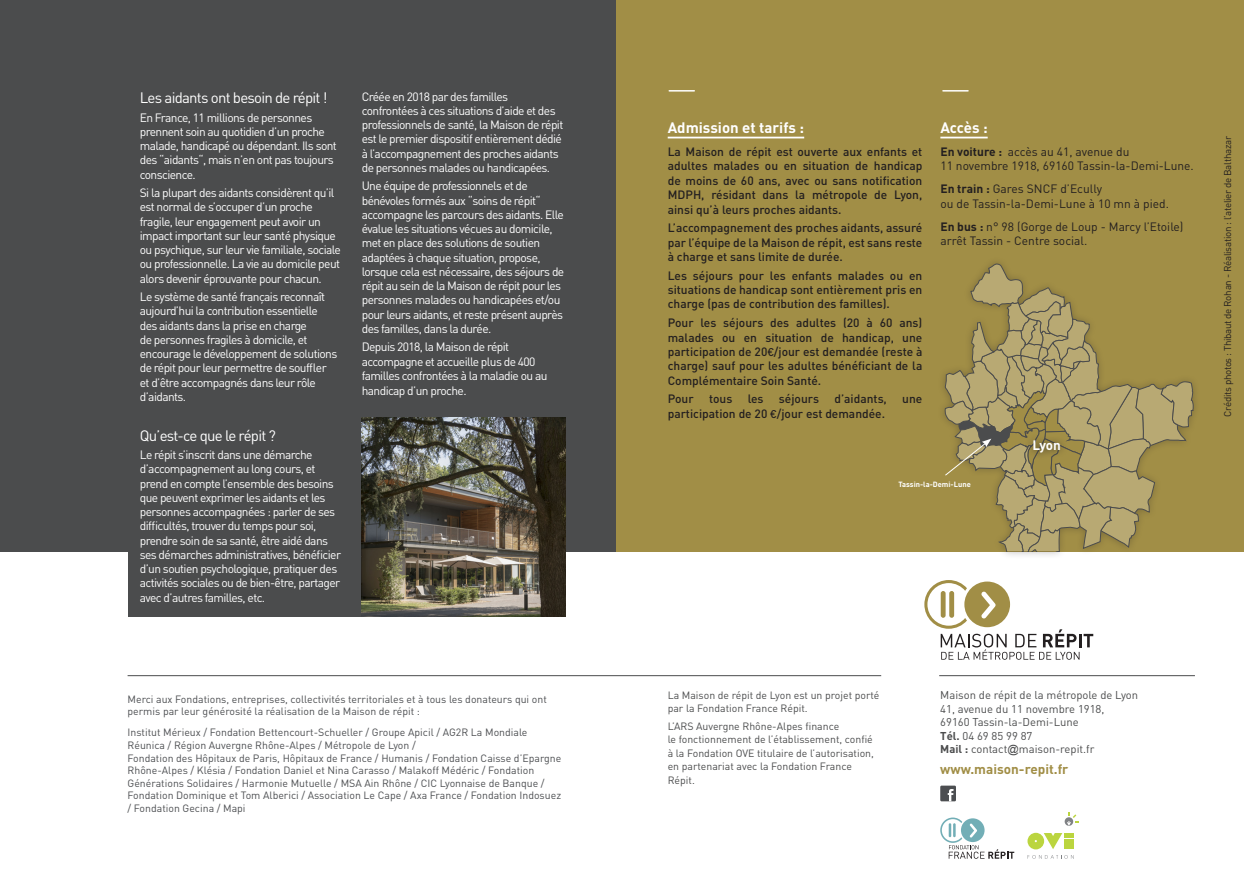
<style>
.page{position:relative;width:1244px;height:893px;background:#fff}
.page>*{position:absolute;margin:0;border:0;box-sizing:border-box;transform-origin:0 0}
.t1{font:15px "DIN";letter-spacing:-.05em;color:#fff}
.t2{font:700 15px "DIN";color:#fff}
.t3{font:700 13.5px "DIN";color:#a18e46}
.t4{font:700 13.5px "DIN";color:#fff}
.t5{font:12px/14.2px "DIN";letter-spacing:-.05em;color:#fff}
.t6{font:500 12px/14.4px "DIN";color:#231f20;text-align:justify}
.t7{font:12px/14.4px "DIN";color:#231f20}
.t8{font:11.25px/13.5px "DIN";color:#4b4c4d}
.t9{font:10.5px/12.6px "DIN";color:#4c4e51}
.t10{font:10.5px/13.5px "DIN";color:#4b4c4d}
.t11{font:9.75px "DIN";letter-spacing:-.03em;color:#231f20}
.t12{font:700 7.5px "DIN";color:#fff}
.s1{font-family:"Acumin Pro"}
.s2{font-weight:700}
.s3{font-family:"Arial"}
</style>
<div class="page">
<div style="left:0;top:0;width:617px;height:551px;background:#4b4c4d"></div>
<div style="left:128px;top:418px;width:250px;height:199px;background:#4b4c4d"></div>
<div style="left:617px;top:0;width:627px;height:551px;background:#a18e46"></div>
<hr style="left:668px;top:137px;width:136px;height:1px;background:#fff">
<hr style="left:940px;top:137px;width:47px;height:1px;background:#fff">
<hr style="left:669px;top:90px;width:25px;height:2px;background:#fff">
<hr style="left:943px;top:90px;width:25px;height:2px;background:#fff">
<hr style="left:939px;top:675px;width:256px;height:1px;background:#4b4c4d">
<hr style="left:128px;top:675px;width:753px;height:1px;background:#4b4c4d">
<svg style="left:924px;top:580px;width:169px;height:80px"></svg>
<div style="left:937px;top:256px;width:264px;height:304px;background:#231f20;opacity:.3"></div>
<div style="left:940px;top:786px;width:16px;height:15px;background:#4c4e51"></div>
<svg style="left:947px;top:789px;width:6px;height:12px"></svg>
<svg style="left:940px;top:817px;width:74px;height:42px"></svg>
<hr style="left:1064px;top:845px;width:10px;height:4px;background:#bbd53f">
<div style="left:1064px;top:833px;width:10px;height:5px;background:#bbd53f"></div>
<hr style="left:1064px;top:839px;width:10px;height:4px;background:#bbd53f">
<svg style="left:1027px;top:833px;width:35px;height:16px"></svg>
<svg style="left:1064px;top:817px;width:9px;height:9px"></svg>
<svg style="left:1067px;top:812px;width:11px;height:14px"></svg>
<svg style="left:1027px;top:855px;width:47px;height:4px"></svg>
<img style="left:362px;top:418px;width:204px;height:199px">
<svg style="left:944px;top:264px;width:249px;height:291px"></svg>
<p class="t1" style="left:140px;top:88px;width:189px">Les aidants ont besoin de répit !</p>
<p class="t5" style="left:140px;top:110px;width:199px">En France, 11 millions de personnes prennent soin au quotidien d’un proche malade, handicapé ou dépendant. Ils sont des “aidants“, mais n’en ont pas toujours conscience.</p>
<p class="t5" style="left:140px;top:185px;width:203px">Si la plupart des aidants considèrent qu’il est normal de s’occuper d’un proche fragile, leur engagement peut avoir un impact important sur leur santé physique ou psychique, sur leur vie familiale, sociale ou professionnelle. La vie au domicile peut alors devenir éprouvante pour chacun.</p>
<p class="t5" style="left:140px;top:289px;width:199px">Le système de santé français reconnaît aujourd’hui la contribution essentielle des aidants dans la prise en charge<br>de personnes fragiles à domicile, et encourage le développement de solutions de répit pour leur permettre de souffler et d’être accompagnés dans leur rôle d’aidants.</p>
<p class="t1" style="left:140px;top:426px;width:138px">Qu’est-ce que le répit ?</p>
<p class="t5" style="left:140px;top:447px;width:203px">Le répit s’inscrit dans une démarche d’accompagnement au long cours, et prend en compte l’ensemble des besoins que peuvent exprimer les aidants et les personnes accompagnées : parler de ses difficultés, trouver du temps pour soi, prendre soin de sa santé, être aidé dans ses démarches administratives, bénéficier d’un soutien psychologique, pratiquer des activités sociales ou de bien-être, partager avec d’autres familles, etc.</p>
<p class="t5" style="left:362px;top:89px;width:203px">Créée en 2018 par des familles confrontées à ces situations d’aide et des professionnels de santé, la Maison de répit est le premier dispositif entièrement dédié à l’accompagnement des proches aidants de personnes malades ou handicapées.</p>
<p class="t5" style="left:362px;top:179px;width:204px">Une équipe de professionnels et de bénévoles formés aux “soins de répit“ accompagne les parcours des aidants. Elle évalue les situations vécues au domicile, met en place des solutions de soutien adaptées à chaque situation, propose, lorsque cela est nécessaire, des séjours de répit au sein de la Maison de répit pour les personnes malades ou handicapées et/ou pour leurs aidants, et reste présent auprès des familles, dans la durée.</p>
<p class="t5" style="left:362px;top:340px;width:187px">Depuis 2018, la Maison de répit accompagne et accueille plus de 400 familles confrontées à la maladie ou au handicap d’un proche.</p>
<p class="t9" style="left:128px;top:692px;width:421px">Merci aux Fondations, entreprises, collectivités territoriales et à tous les donateurs qui ont permis par leur générosité la réalisation de la Maison de répit :</p>
<p class="t9" style="left:128px;top:726px;width:435px">Institut Mérieux / Fondation Bettencourt-Schueller / Groupe Apicil / AG2R La Mondiale Réunica / Région Auvergne Rhône-Alpes / Métropole de Lyon /<br>Fondation des Hôpitaux de Paris, Hôpitaux de France / Humanis / Fondation Caisse d’Epargne Rhône-Alpes / Klésia / Fondation Daniel et Nina Carasso / Malakoff Médéric / Fondation Générations Solidaires / Harmonie Mutuelle / MSA Ain Rhône / CIC Lyonnaise de Banque / Fondation Dominique et Tom Alberici / Association Le Cape / Axa France / Fondation Indosuez / Fondation Gecina / Mapi</p>
<p class="t2" style="left:668px;top:118px;width:138px">Admission et tarifs :</p>
<p class="t6" style="left:668px;top:144px;width:256px">La Maison de répit est ouverte aux enfants et adultes malades ou en situation de handicap de moins de 60 ans, avec ou sans notification MDPH, résidant dans la métropole de Lyon, ainsi qu’à leurs proches aidants.</p>
<p class="t6" style="left:668px;top:220px;width:256px">L’accompagnement des proches aidants, assuré par l’équipe de la Maison de répit, est sans reste à charge et sans limite de durée.</p>
<p class="t6" style="left:668px;top:268px;width:256px">Les séjours pour les enfants malades ou en situations de handicap sont entièrement pris en charge (pas de contribution des familles).</p>
<p class="t6" style="left:668px;top:315px;width:256px">Pour les séjours des adultes (20 à 60 ans) malades ou en situation de handicap, une participation de 20<span class="s1">€</span>/jour est demandée (reste à charge) sauf pour les adultes bénéficiant de la Complémentaire Soin Santé.</p>
<p class="t6" style="left:668px;top:391px;width:27px">Pour</p>
<p class="t6" style="left:709px;top:391px;width:25px">tous</p>
<p class="t6" style="left:748px;top:391px;width:17px">les</p>
<p class="t6" style="left:779px;top:391px;width:42px">séjours</p>
<p class="t6" style="left:834px;top:391px;width:54px">d’aidants,</p>
<p class="t6" style="left:902px;top:391px;width:22px">une</p>
<p class="t6" style="left:668px;top:406px;width:219px">participation de 20 <span class="s1">€</span>/jour est demandée.</p>
<p class="t2" style="left:940px;top:118px;width:49px">Accès :</p>
<p class="t7" style="left:940px;top:144px;width:191px"><span class="s2">En voiture :</span> accès au 41, avenue du</p>
<p class="t7" style="left:940px;top:159px;width:255px">11 novembre 1918, 69160 Tassin-la-Demi-Lune.</p>
<p class="t7" style="left:940px;top:182px;width:163px"><span class="s2">En train :</span> Gares SNCF d’Ecully</p>
<p class="t7" style="left:940px;top:196px;width:230px">ou de Tassin-la-Demi-Lune à 10 mn à pied.</p>
<p class="t7" style="left:940px;top:219px;width:245px"><span class="s2">En bus :</span> n° 98 (Gorge de Loup - Marcy l’Etoile) arrêt Tassin - Centre social.</p>
<p class="t4" style="left:1032px;top:436px;width:30px">Lyon</p>
<p class="t12" style="left:898px;top:479px;width:74px">Tassin-la-Demi-Lune</p>
<p class="t11" style="left:1221px;top:416px;width:282px;rotate:-90deg">Crédits photos : Thibaut de Rohan - Réalisation : l’atelier de Balthazar</p>
<p class="t10" style="left:668px;top:688px;width:213px">La Maison de répit de Lyon est un projet porté par la Fondation France Répit.</p>
<p class="t10" style="left:668px;top:719px;width:173px">L’ARS Auvergne Rhône-Alpes finance</p>
<p class="t10" style="left:668px;top:733px;width:207px">le fonctionnement de l’établissement, confié</p>
<p class="t10" style="left:668px;top:746px;width:208px">à la Fondation OVE titulaire de l’autorisation, en partenariat avec la Fondation France<br>Répit.</p>
<p class="t8" style="left:940px;top:688px;width:199px">Maison de répit de la métropole de Lyon</p>
<p class="t8" style="left:940px;top:702px;width:166px">41, avenue du 11 novembre 1918,<br>69160 Tassin-la-Demi-Lune</p>
<p class="t8" style="left:940px;top:729px;width:94px"><span class="s2">Tél.</span> 04 69 85 99 87</p>
<p class="t8" style="left:940px;top:742px;width:156px"><span class="s2">Mail :</span> contact<span class="s3">@</span>maison-repit.fr</p>
<p class="t3" style="left:940px;top:760px;width:130px">www.maison-repit.fr</p>
</div>
